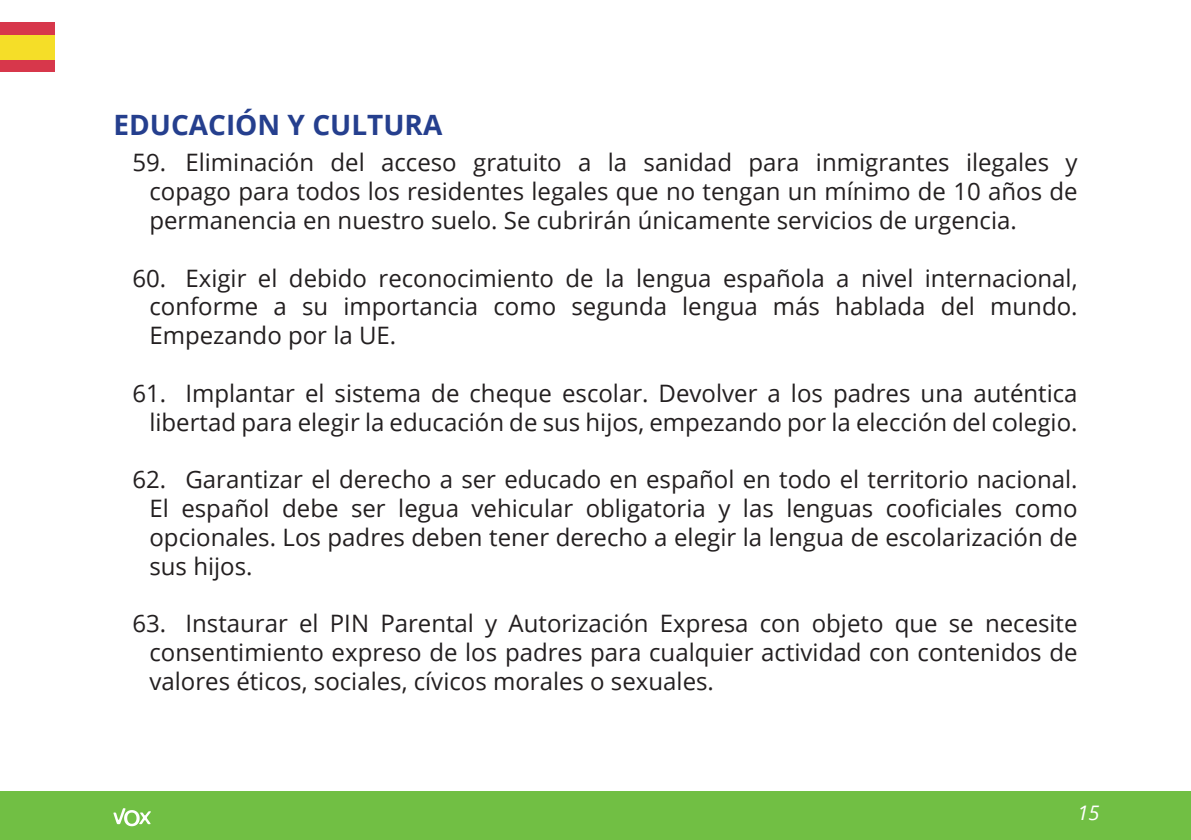
<style>
.page{position:relative;width:1191px;height:840px;background:#fff}
.page>*{position:absolute;margin:0;border:0;box-sizing:border-box;transform-origin:0 0}
.t1{font:700 28px "Open Sans";color:#253f8e}
.t2{font:24px/28.8px "Open Sans";color:#231f20;text-align:justify}
.t3{font:italic 20px "Open Sans";color:#fff}
</style>
<div class="page">
<div style="left:0;top:791px;width:1191px;height:48px;background:#71bf44"></div>
<div style="left:0;top:23px;width:54px;height:49px;background:#d7374b"></div>
<div style="left:0;top:35px;width:54px;height:25px;background:#f5de28"></div>
<svg style="left:113px;top:808px;width:38px;height:17px"></svg>
<p class="t1" style="left:113px;top:105px;width:330px">EDUCACIÓN Y CULTURA</p>
<p class="t2" style="left:149px;top:147px;width:929px;text-indent:-17px">59. Eliminación del acceso gratuito a la sanidad para inmigrantes ilegales y copago para todos los residentes legales que no tengan un mínimo de 10 años de permanencia en nuestro suelo. Se cubrirán únicamente servicios de urgencia.</p>
<p class="t2" style="left:149px;top:262px;width:929px;text-indent:-17px">60. Exigir el debido reconocimiento de la lengua española a nivel internacional, conforme a su importancia como segunda lengua más hablada del mundo.<br>Empezando por la UE.</p>
<p class="t2" style="left:132px;top:378px;width:946px;text-align:right">61. Implantar el sistema de cheque escolar. Devolver a los padres una auténtica libertad para elegir la educación de sus hijos, empezando por la elección del colegio.</p>
<p class="t2" style="left:149px;top:464px;width:929px;text-indent:-17px">62. Garantizar el derecho a ser educado en español en todo el territorio nacional.<br>El español debe ser legua vehicular obligatoria y las lenguas cooficiales como opcionales. Los padres deben tener derecho a elegir la lengua de escolarización de sus hijos.</p>
<p class="t2" style="left:149px;top:608px;width:929px;text-indent:-17px">63. Instaurar el PIN Parental y Autorización Expresa con objeto que se necesite consentimiento expreso de los padres para cualquier actividad con contenidos de valores éticos, sociales, cívicos morales o sexuales.</p>
<p class="t3" style="left:1077px;top:798px;width:24px">15</p>
</div>
